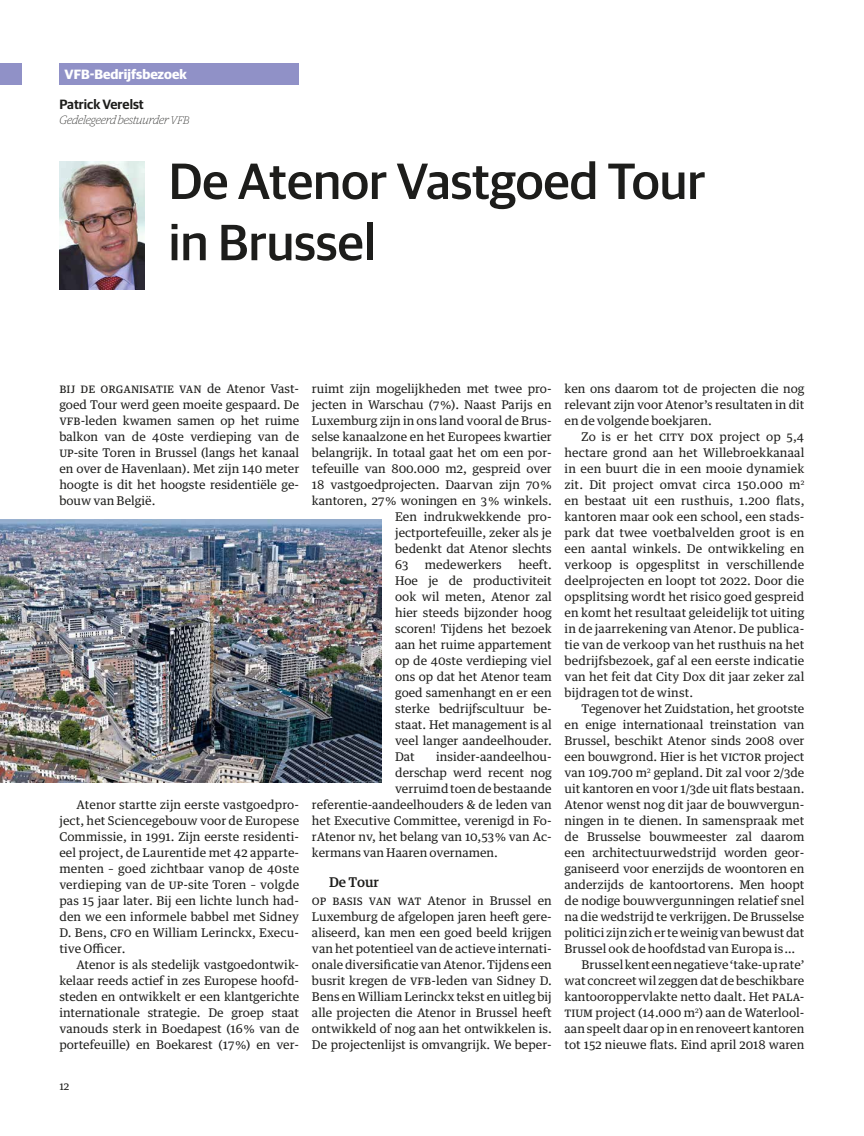
<style>
.page{position:relative;width:864px;height:1136px;background:#fff}
.page>*{position:absolute;margin:0;border:0;box-sizing:border-box;transform-origin:0 0}
.t1{font:500 51px/61.2px "Guardian Sans";color:#1d1d1b}
.t2{font:700 13.5px "Guardian Sans";color:#fff}
.t3{font:600 13.5px "Guardian Sans";color:#1d1d1b}
.t4{font:500 13.5px "Guardian Text Egyp";color:#1d1d1b}
.t5{font:12px/15.9px "Guardian Text Egyp";color:#1d1d1b;text-align:justify}
.t6{font:italic 100 12px "Guardian Egyp";color:#1d1d1b}
.t7{font:10.5px "Guardian Text Egyp";color:#1d1d1b}
.s1{font-size:10.95px}
</style>
<div class="page">
<div style="left:0;top:64px;width:21px;height:21px;background:#9091c7"></div>
<div style="left:59px;top:64px;width:240px;height:21px;background:#9091c7"></div>
<img style="left:59px;top:162px;width:85px;height:127px">
<img style="left:0;top:519px;width:381px;height:263px">
<p class="t2" style="left:64px;top:64px;width:124px">VFB-Bedrijfsbezoek</p>
<p class="t3" style="left:59px;top:94px;width:86px">Patrick Verelst</p>
<p class="t6" style="left:59px;top:112px;width:131px">Gedelegeerd bestuurder <span class="s1">VFB</span></p>
<h1 class="t1" style="left:168px;top:147px;width:538px">De Atenor Vastgoed Tour in Brussel</h1>
<p class="t5" style="left:59px;top:380px;width:241px">Bij de organisatie van de Atenor Vast&shy;goed Tour werd geen moeite gespaard. De VFB-leden kwamen samen op het ruime balkon van de 40ste verdieping van de UP-site Toren in Brussel (langs het kanaal en over de Havenlaan). Met zijn 140 meter hoogte is dit het hoogste residentiële ge&shy;bouw van België.</p>
<p class="t5" style="left:59px;top:795px;width:241px;text-indent:17px">Atenor startte zijn eerste vastgoedpro&shy;ject, het Sciencegebouw voor de Europese Commissie, in 1991. Zijn eerste residenti&shy;eel project, de Laurentide met 42 apparte&shy;menten – goed zichtbaar vanop de 40ste verdieping van de UP-site Toren – volgde pas 15 jaar later. Bij een lichte lunch had&shy;den we een informele babbel met Sidney D. Bens, CFO en William Lerinckx, Execu&shy;tive Officer.</p>
<p class="t5" style="left:59px;top:955px;width:241px;text-indent:17px">Atenor is als stedelijk vastgoedontwik&shy;kelaar reeds actief in zes Europese hoofd&shy;steden en ontwikkelt er een klantgerichte internationale strategie. De groep staat vanouds sterk in Boedapest (16 % van de portefeuille) en Boekarest (17 %) en ver-</p>
<p class="t5" style="left:312px;top:380px;width:241px">ruimt zijn mogelijkheden met twee pro-</p>
<p class="t5" style="left:312px;top:396px;width:241px">jecten in Warschau (7 %). Naast Parijs en</p>
<p class="t5" style="left:312px;top:411px;width:241px">Luxemburg zijn in ons land vooral de Brus-</p>
<p class="t5" style="left:312px;top:427px;width:241px">selse kanaalzone en het Europees kwartier</p>
<p class="t5" style="left:312px;top:443px;width:241px">belangrijk. In totaal gaat het om een por-</p>
<p class="t5" style="left:312px;top:459px;width:241px">tefeuille van 800.000 m2, gespreid over</p>
<p class="t5" style="left:312px;top:475px;width:241px">18 vastgoedprojecten. Daarvan zijn 70 %</p>
<p class="t5" style="left:312px;top:491px;width:241px">kantoren, 27 % woningen en 3 % winkels.</p>
<p class="t5" style="left:395px;top:507px;width:158px">Een indrukwekkende pro-</p>
<p class="t5" style="left:395px;top:523px;width:158px">jectportefeuille, zeker als je</p>
<p class="t5" style="left:395px;top:539px;width:158px">bedenkt dat Atenor slechts</p>
<p class="t5" style="left:395px;top:555px;width:15px">63</p>
<p class="t5" style="left:424px;top:555px;width:78px">medewerkers</p>
<p class="t5" style="left:395px;top:555px;width:158px;text-indent:123px">heeft.<br>Hoe je de productiviteit ook wil meten, Atenor zal hier steeds bijzonder hoog scoren! Tijdens het bezoek aan het ruime appartement op de 40ste verdieping viel ons op dat het Atenor team goed samenhangt en er een sterke bedrijfscultuur be&shy;staat. Het management is al veel langer aandeelhouder.<br>Dat</p>
<p class="t5" style="left:436px;top:747px;width:117px">insider-aandeelhou-</p>
<p class="t5" style="left:395px;top:763px;width:158px">derschap werd recent nog</p>
<p class="t5" style="left:395px;top:779px;width:158px">verruimd toen de bestaande</p>
<p class="t5" style="left:312px;top:795px;width:241px">referentie-aandeelhouders &amp; de leden van</p>
<p class="t5" style="left:312px;top:811px;width:241px">het Executive Committee, verenigd in Fo-</p>
<p class="t5" style="left:312px;top:827px;width:241px">rAtenor nv, het belang van 10,53 % van Ac-</p>
<p class="t5" style="left:312px;top:843px;width:187px">kermans van Haaren overnamen.</p>
<p class="t4" style="left:329px;top:871px;width:52px">De Tour</p>
<p class="t5" style="left:312px;top:891px;width:242px">Op basis van wat Atenor in Brussel en Luxemburg de afgelopen jaren heeft gere&shy;aliseerd, kan men een goed beeld krijgen van het potentieel van de actieve internati&shy;onale diversificatie van Atenor. Tijdens een busrit kregen de VFB-leden van Sidney D.<br>Bens en William Lerinckx tekst en uitleg bij alle projecten die Atenor in Brussel heeft ontwikkeld of nog aan het ontwikkelen is.<br>De projectenlijst is omvangrijk. We beper-</p>
<p class="t7" style="left:59px;top:1076px;width:12px">12</p>
<p class="t5" style="left:564px;top:380px;width:241px">ken ons daarom tot de projecten die nog relevant zijn voor Atenor’s resultaten in dit en de volgende boekjaren.</p>
<p class="t5" style="left:564px;top:427px;width:241px;text-indent:17px">Zo is er het CITY DOX project op 5,4 hectare grond aan het Willebroekkanaal in een buurt die in een mooie dynamiek zit. Dit project omvat circa 150.000 m<sup>2 </sup>en bestaat uit een rusthuis, 1.200 flats, kantoren maar ook een school, een stads&shy;park dat twee voetbalvelden groot is en een aantal winkels. De ontwikkeling en verkoop is opgesplitst in verschillende deelprojecten en loopt tot 2022. Door die opsplitsing wordt het risico goed gespreid en komt het resultaat geleidelijk tot uiting in de jaarrekening van Atenor. De publica&shy;tie van de verkoop van het rusthuis na het bedrijfsbezoek, gaf al een eerste indicatie van het feit dat City Dox dit jaar zeker zal bijdragen tot de winst.</p>
<p class="t5" style="left:564px;top:699px;width:241px;text-indent:17px">Tegenover het Zuidstation, het grootste en enige internationaal treinstation van Brussel, beschikt Atenor sinds 2008 over een bouwgrond. Hier is het VICTOR</p>
<p class="t5" style="left:764px;top:747px;width:42px">project</p>
<p class="t5" style="left:564px;top:763px;width:241px">van 109.700 m<sup>2</sup> gepland. Dit zal voor 2/3de</p>
<p class="t5" style="left:564px;top:779px;width:241px">uit kantoren en voor 1/3de uit flats bestaan.</p>
<p class="t5" style="left:564px;top:795px;width:241px">Atenor wenst nog dit jaar de bouwvergun-</p>
<p class="t5" style="left:564px;top:811px;width:241px">ningen in te dienen. In samenspraak met</p>
<p class="t5" style="left:564px;top:827px;width:241px">de Brusselse bouwmeester zal daarom</p>
<p class="t5" style="left:564px;top:843px;width:241px">een architectuurwedstrijd worden geor-</p>
<p class="t5" style="left:564px;top:859px;width:241px">ganiseerd voor enerzijds de woontoren en</p>
<p class="t5" style="left:564px;top:875px;width:241px">anderzijds de kantoortorens. Men hoopt</p>
<p class="t5" style="left:564px;top:891px;width:241px">de nodige bouwvergunningen relatief snel</p>
<p class="t5" style="left:564px;top:907px;width:241px">na die wedstrijd te verkrijgen. De Brusselse</p>
<p class="t5" style="left:564px;top:923px;width:241px">politici zijn zich er te weinig van bewust dat</p>
<p class="t5" style="left:564px;top:939px;width:232px">Brussel ook de hoofdstad van Europa is …</p>
<p class="t5" style="left:581px;top:955px;width:224px">Brussel kent een negatieve ‘take-up rate’</p>
<p class="t5" style="left:564px;top:971px;width:241px">wat concreet wil zeggen dat de beschikbare</p>
<p class="t5" style="left:564px;top:987px;width:241px">kantooroppervlakte netto daalt. Het PALA-</p>
<p class="t5" style="left:564px;top:1003px;width:241px">TIUM project (14.000 m<sup>2</sup>) aan de Waterlool-</p>
<p class="t5" style="left:564px;top:1019px;width:241px">aan speelt daar op in en renoveert kantoren</p>
<p class="t5" style="left:564px;top:1035px;width:241px">tot 152 nieuwe flats. Eind april 2018 waren</p>
</div>
